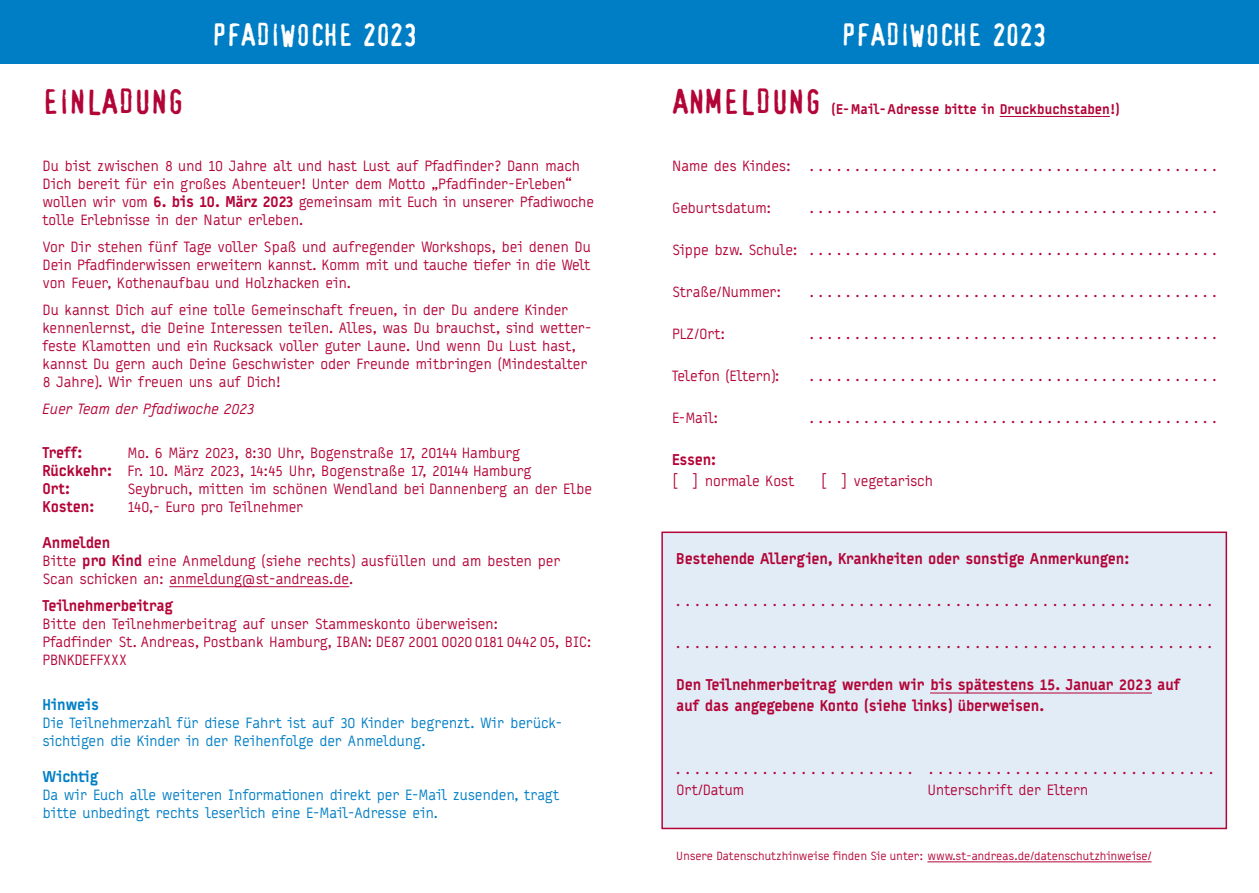
<style>
.page{position:relative;width:1259px;height:893px;background:#fff}
.page>*{position:absolute;margin:0;border:0;box-sizing:border-box;transform-origin:0 0}
.t1{font:33px "Confidential OT";color:#b30437}
.t2{font:30px "Confidential OT";color:#fff}
.t3{font:15px/18px "Typestar";letter-spacing:-.015em;color:#b30437}
.t4{font:15px/18px "Typestar";letter-spacing:-.015em;color:#007ec5}
.t5{font:900 15px "Typestar";letter-spacing:-.01em;color:#b30437}
.t6{font:italic 15px "Typestar";letter-spacing:-.01em;color:#b30437}
.t7{font:900 15px "Typestar";color:#007ec5}
.t8{font:900 13.5px "Typestar";letter-spacing:-.01em;color:#b30437}
.t9{font:12px "Typestar";letter-spacing:-.015em;color:#b30437}
.s1{font-family:"Confidential OT";font-weight:400;font-size:33px}
.s2{font-weight:900}
</style>
<div class="page">
<div style="left:0;top:0;width:629px;height:64px;background:#007ec5"></div>
<div style="left:629px;top:0;width:630px;height:64px;background:#007ec5"></div>
<hr style="left:999px;top:116px;width:103px;height:1px;background:#b30437">
<hr style="left:169px;top:586px;width:180px;height:1px;background:#b30437">
<div style="left:663px;top:533px;width:562px;height:295px;background:#e1ecf7"></div>
<div style="left:661px;top:531px;width:566px;height:298px;border:2px solid #b30437"></div>
<hr style="left:930px;top:693px;width:205px;height:1px;background:#b30437">
<svg style="left:1135px;top:693px;width:17px;height:1px"></svg>
<hr style="left:927px;top:862px;width:224px;height:1px;background:#b30437">
<p class="t2" style="left:212px;top:19px;width:207px">PFADIWOCHE 2023</p>
<p class="t2" style="left:841px;top:19px;width:207px">PFADIWOCHE 2023</p>
<p class="t1" style="left:43px;top:83px;width:143px">EINLADUNG</p>
<p class="t8" style="left:672px;top:104px;width:449px"><span class="s1">ANMELDUNG</span> (E-Mail-Adresse bitte in Druckbuchstaben!)</p>
<p class="t3" style="left:43px;top:158px;width:553px">Du bist zwischen 8 und 10 Jahre alt und hast Lust auf Pfadfinder? Dann mach Dich bereit für ein großes Abenteuer! Unter dem Motto „Pfadfinder-Erleben“ wollen wir vom <span class="s2">6. bis 10. März 2023</span> gemeinsam mit Euch in unserer Pfadi woche tolle Erlebnisse in der Natur erleben.</p>
<p class="t3" style="left:43px;top:239px;width:550px;text-align:justify">Vor Dir stehen fünf Tage voller Spaß und aufregender Workshops, bei denen Du Dein Pfadfinderwissen erweitern kannst. Komm mit und tauche tiefer in die Welt von Feuer, Kothenaufbau und Holzhacken ein.</p>
<p class="t3" style="left:43px;top:302px;width:550px">Du kannst Dich auf eine tolle Ge meinschaft freuen, in der Du andere Kinder kennenlernst, die Deine Interessen teilen. Alles, was Du brauchst, sind wetter - feste Klamotten und ein Rucksack voller guter Laune. Und wenn Du Lust hast, kannst Du gern auch Deine Ge schwister oder Freunde mitbringen (Mindes talter</p>
<p class="t3" style="left:43px;top:374px;width:240px">8 Jahre). Wir freuen uns auf Dich!</p>
<p class="t6" style="left:43px;top:403px;width:214px">Euer Team der Pfadiwoche 2023</p>
<p class="t5" style="left:43px;top:447px;width:41px">Treff:</p>
<p class="t3" style="left:128px;top:445px;width:394px">Mo. 6 März 2023, 8:30 Uhr, Bogenstraße 17, 20144 Hamburg</p>
<p class="t3" style="left:43px;top:463px;width:490px"><span class="s2">Rückkehr:</span> Fr. 10. März 2023, 14:45 Uhr, Bogenstraße 17, 20144 Hamburg</p>
<p class="t5" style="left:43px;top:483px;width:29px">Ort:</p>
<p class="t3" style="left:128px;top:481px;width:466px">Seybruch, mitten im schönen Wendland bei Dannenberg an der Elbe</p>
<p class="t5" style="left:43px;top:501px;width:53px">Kosten:</p>
<p class="t3" style="left:128px;top:499px;width:177px">140,- Euro pro Teilnehmer</p>
<p class="t5" style="left:43px;top:537px;width:69px">Anmelden</p>
<p class="t3" style="left:43px;top:553px;width:520px">Bitte <span class="s2">pro Kind</span> eine Anmeldung (siehe rechts) ausfüllen und am besten per<br>Scan schicken an: anmeldung@st-andreas.de.</p>
<p class="t5" style="left:43px;top:600px;width:132px">Teilnehmerbeitrag</p>
<p class="t3" style="left:43px;top:616px;width:550px">Bitte den Teilnehmerbeitrag auf unser Stam mes konto überweisen:<br>Pfad finder St. Andreas, Postbank Hamburg, IBAN: DE87 2001 0020 0181 0442 05, BIC:<br>PBNKDEFFXXX</p>
<p class="t7" style="left:43px;top:699px;width:58px">Hinweis</p>
<p class="t4" style="left:43px;top:715px;width:521px">Die Teilnehmerzahl für diese Fahrt ist auf 30 Kinder begrenzt. Wir be rück - sichtigen die Kinder in der Reihenfolge der Anmeldung.</p>
<p class="t7" style="left:43px;top:771px;width:58px">Wichtig</p>
<p class="t4" style="left:43px;top:787px;width:518px">Da wir Euch alle weiteren Informationen direkt per E-Mail zusenden, tragt bitte unbedingt rechts leserlich eine E-Mail-Adresse ein.</p>
<p class="t3" style="left:672px;top:158px;width:120px">Name des Kindes:</p>
<p class="t3" style="left:809px;top:158px;width:408px">. . . . . . . . . . . . . . . . . . . . . . . . . . . . . . . . . . . . . . . . . . . . .</p>
<p class="t3" style="left:672px;top:200px;width:100px">Geburtsdatum:</p>
<p class="t3" style="left:809px;top:200px;width:408px">. . . . . . . . . . . . . . . . . . . . . . . . . . . . . . . . . . . . . . . . . . . . .</p>
<p class="t3" style="left:672px;top:242px;width:546px">Sippe bzw. Schule: . . . . . . . . . . . . . . . . . . . . . . . . . . . . . . . . . . . . . . . . . . . . .</p>
<p class="t3" style="left:672px;top:284px;width:110px">Straße/Nummer:</p>
<p class="t3" style="left:809px;top:284px;width:408px">. . . . . . . . . . . . . . . . . . . . . . . . . . . . . . . . . . . . . . . . . . . . .</p>
<p class="t3" style="left:672px;top:326px;width:54px">PLZ/Ort:</p>
<p class="t3" style="left:809px;top:326px;width:408px">. . . . . . . . . . . . . . . . . . . . . . . . . . . . . . . . . . . . . . . . . . . . .</p>
<p class="t3" style="left:672px;top:368px;width:109px">Telefon (Eltern):</p>
<p class="t3" style="left:809px;top:368px;width:408px">. . . . . . . . . . . . . . . . . . . . . . . . . . . . . . . . . . . . . . . . . . . . .</p>
<p class="t3" style="left:672px;top:410px;width:47px">E-Mail:</p>
<p class="t3" style="left:809px;top:410px;width:408px">. . . . . . . . . . . . . . . . . . . . . . . . . . . . . . . . . . . . . . . . . . . . .</p>
<p class="t5" style="left:672px;top:454px;width:45px">Essen:</p>
<p class="t3" style="left:672px;top:473px;width:124px">[ ] normale Kost</p>
<p class="t3" style="left:821px;top:473px;width:114px">[ ] vegetarisch</p>
<p class="t5" style="left:676px;top:553px;width:454px">Bestehende Allergien, Krankheiten oder sonstige Anmerkungen:</p>
<p class="t3" style="left:676px;top:594px;width:537px">. . . . . . . . . . . . . . . . . . . . . . . . . . . . . . . . . . . . . . . . . . . . . . . . . . . . . . . .</p>
<p class="t3" style="left:676px;top:636px;width:537px">. . . . . . . . . . . . . . . . . . . . . . . . . . . . . . . . . . . . . . . . . . . . . . . . . . . . . . . .</p>
<p class="t5" style="left:676px;top:679px;width:506px">Den Teilnehmerbeitrag werden wir bis spätestens 15. Januar 2023 auf</p>
<p class="t5" style="left:676px;top:700px;width:369px">auf das angegebene Konto (siehe links) überweisen.</p>
<p class="t3" style="left:676px;top:762px;width:538px">. . . . . . . . . . . . . . . . . . . . . . . . . . . . . . . . . . . . . . . . . . . . . . . . . . . . . . .</p>
<p class="t3" style="left:676px;top:783px;width:70px">Ort/Datum</p>
<p class="t3" style="left:927px;top:783px;width:162px">Unterschrift der Eltern</p>
<p class="t9" style="left:676px;top:851px;width:477px">Unsere Datenschutzhinweise finden Sie unter: www.st-andreas.de/datenschutzhinweise/</p>
</div>
